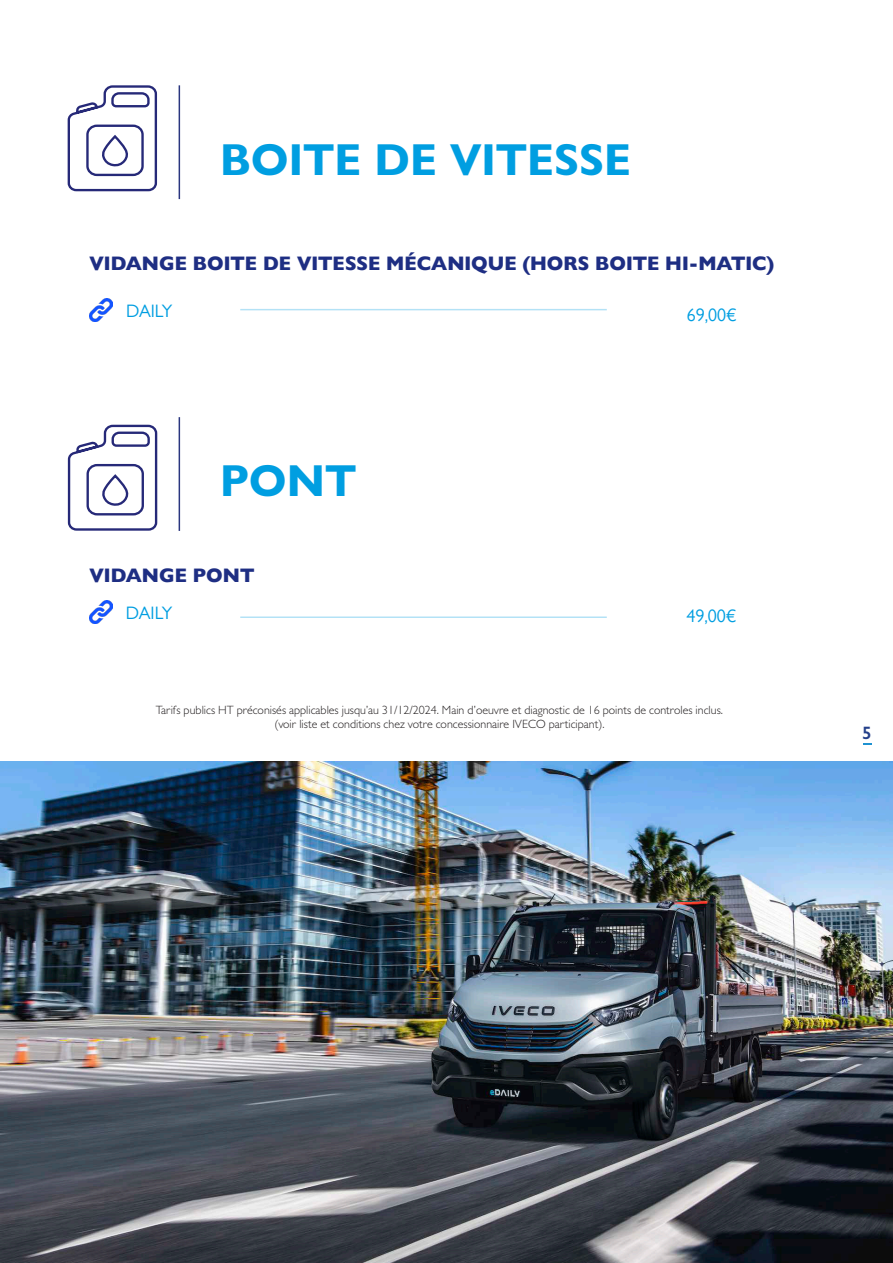
<style>
.page{position:relative;width:893px;height:1263px;background:#fff}
.page>*{position:absolute;margin:0;border:0;box-sizing:border-box;transform-origin:0 0}
.t1{font:700 45px "Gill Sans Nova";color:#009ee1}
.t2{font:800 19.5px "Gill Sans Nova";color:#1e2e83}
.t3{font:18px "Gill Sans Nova";color:#009ee1}
.t4{font:600 18px "Gill Sans";color:#24408a}
.t5{font:300 12px "Gill Sans";color:#231f20}
</style>
<div class="page">
<hr style="left:179px;top:417px;width:1px;height:114px;background:#2a367f">
<svg style="left:863px;top:743px;width:8px;height:2px"></svg>
<svg style="left:67px;top:85px;width:90px;height:107px"></svg>
<svg style="left:67px;top:424px;width:91px;height:107px"></svg>
<hr style="left:179px;top:85px;width:1px;height:114px;background:#2a367f">
<hr style="left:240px;top:309px;width:367px;height:1px;background:#009ee1">
<hr style="left:240px;top:616px;width:367px;height:2px;background:#009ee1">
<img style="left:0;top:762px;width:893px;height:501px">
<img style="left:90px;top:298px;width:23px;height:24px">
<img style="left:89px;top:600px;width:23px;height:23px">
<p class="t1" style="left:220px;top:132px;width:413px">BOITE DE VITESSE</p>
<p class="t2" style="left:90px;top:251px;width:686px">VIDANGE BOITE DE VITESSE MÉCANIQUE (HORS BOITE HI-MATIC)</p>
<p class="t3" style="left:126px;top:300px;width:48px">DAILY</p>
<p class="t1" style="left:220px;top:452px;width:138px">PONT</p>
<p class="t2" style="left:90px;top:563px;width:166px">VIDANGE PONT</p>
<p class="t3" style="left:126px;top:601px;width:48px">DAILY</p>
<p class="t3" style="left:687px;top:304px;width:51px">69,00€</p>
<p class="t3" style="left:686px;top:605px;width:51px">49,00€</p>
<p class="t5" style="left:156px;top:702px;width:569px">Tarifs publics HT préconisés applicables jusqu’au 31/12/2024. Main d’oeuvre et diagnostic de 16 points de controles inclus.</p>
<p class="t5" style="left:274px;top:717px;width:332px">(voir liste et conditions chez votre concessionnaire IVECO participant).</p>
<p class="t4" style="left:862px;top:722px;width:11px">5</p>
</div>
